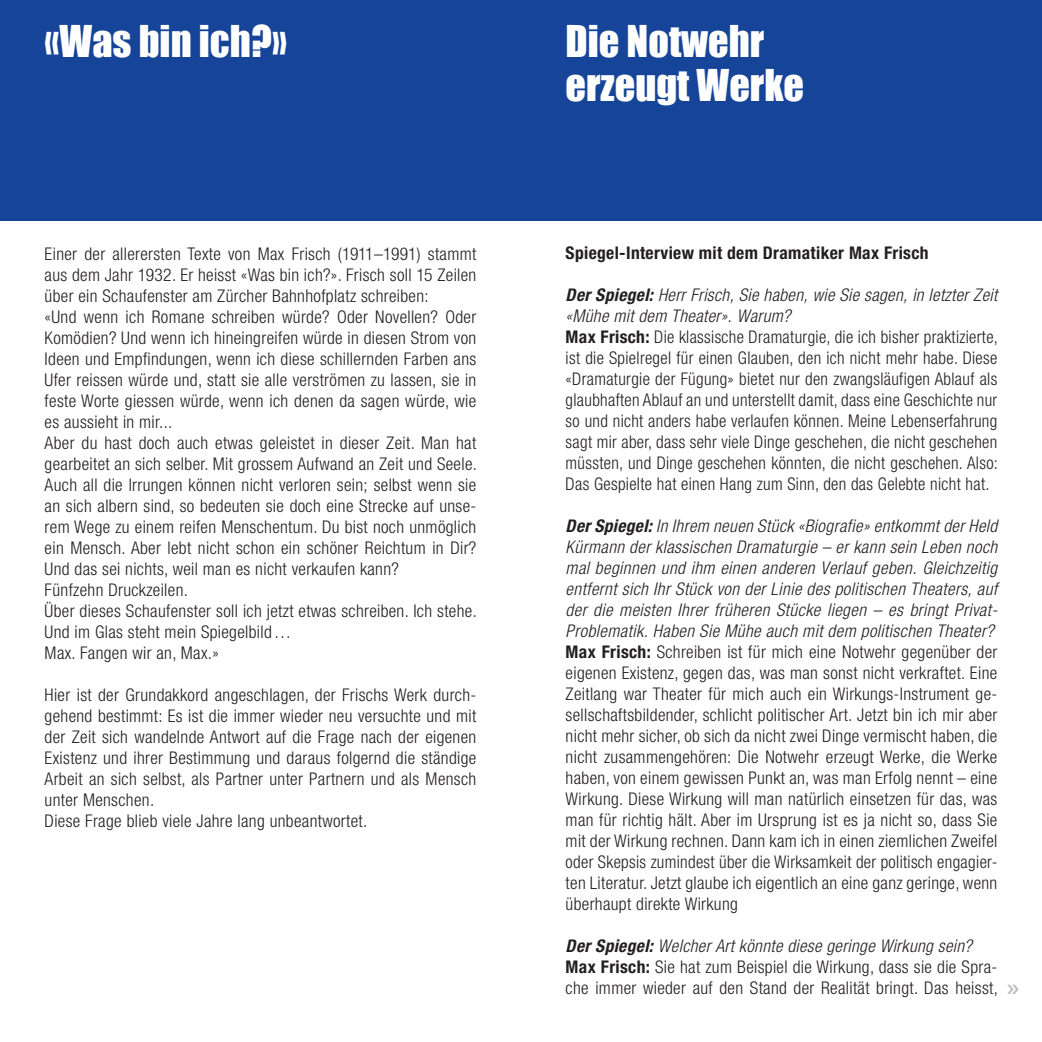
<style>
.page{position:relative;width:1042px;height:1042px;background:#fff}
.page>*{position:absolute;margin:0;border:0;box-sizing:border-box;transform-origin:0 0}
.Titel-weiss{font:40.25px/44.6px "Impact";color:#fff}
.Grundtext-Block{font:300 condensed 17.5px/21px "Helvetica Neue";letter-spacing:.02em;color:#231f20;text-align:justify}
.Grundtext-Block-2{font:italic 300 condensed 17.5px/21px "Helvetica Neue";letter-spacing:.02em;color:#231f20}
.Grundtext_fett{font:700 condensed 17.5px "Helvetica Neue";letter-spacing:.02em;color:#231f20}
.s1{font-weight:700}
</style>
<div class="page">
<div style="left:521px;top:0;width:521px;height:221px;background:#164499"></div>
<div style="left:0;top:0;width:521px;height:221px;background:#164499"></div>
<p class="Titel-weiss" style="left:45px;top:17px;width:244px">«Was bin ich?»</p>
<p class="Titel-weiss" style="left:566px;top:17px;width:240px">Die Notwehr erzeugt Werke</p>
<p class="Grundtext-Block" style="left:45px;top:243px;width:433px">Einer der allerersten Texte von Max Frisch (1911–1991) stammt aus dem Jahr 1932. Er heisst «Was bin ich?». Frisch soll 15 Zeilen über ein Schaufenster am Zürcher Bahnhofplatz schreiben:</p>
<p class="Grundtext-Block" style="left:45px;top:306px;width:433px">«Und wenn ich Romane schreiben würde? Oder Novellen? Oder Komödien? Und wenn ich hineingreifen würde in diesen Strom von Ideen und Empfindungen, wenn ich diese schillernden Farben ans Ufer reissen würde und, statt sie alle verströmen zu lassen, sie in feste Worte giessen würde, wenn ich denen da sagen würde, wie es aussieht in mir...</p>
<p class="Grundtext-Block" style="left:45px;top:432px;width:434px">Aber du hast doch auch etwas geleistet in dieser Zeit. Man hat gearbeitet an sich selber. Mit grossem Aufwand an Zeit und Seele.<br>Auch all die Irrungen können nicht verloren sein; selbst wenn sie an sich albern sind, so bedeuten sie doch eine Strecke auf unse&shy;rem Wege zu einem reifen Menschentum. Du bist noch unmöglich ein Mensch. Aber lebt nicht schon ein schöner Reichtum in Dir?<br>Und das sei nichts, weil man es nicht verkaufen kann?</p>
<p class="Grundtext-Block" style="left:45px;top:579px;width:145px">Fünfzehn Druckzeilen.</p>
<p class="Grundtext-Block" style="left:45px;top:600px;width:434px">Über dieses Schaufenster soll ich jetzt etwas schreiben. Ich stehe.<br>Und im Glas steht mein Spiegelbild…</p>
<p class="Grundtext-Block" style="left:45px;top:642px;width:176px">Max. Fangen wir an, Max.»</p>
<p class="Grundtext-Block" style="left:45px;top:684px;width:433px">Hier ist der Grundakkord angeschlagen, der Frischs Werk durch&shy;gehend bestimmt: Es ist die immer wieder neu versuchte und mit der Zeit sich wandelnde Antwort auf die Frage nach der eigenen Existenz und ihrer Bestimmung und daraus folgernd die ständige Arbeit an sich selbst, als Partner unter Partnern und als Mensch unter Menschen.</p>
<p class="Grundtext-Block" style="left:45px;top:810px;width:324px">Diese Frage blieb viele Jahre lang unbeantwortet.</p>
<p class="Grundtext_fett" style="left:566px;top:242px;width:364px">Spiegel-Interview mit dem Dramatiker Max Frisch</p>
<p class="Grundtext-Block-2" style="left:566px;top:284px;width:433px"><span class="s1">Der Spiegel:</span> Herr Frisch, Sie haben, wie Sie sagen, in letzter Zeit «Mühe mit dem Theater». Warum?</p>
<p class="Grundtext-Block" style="left:566px;top:326px;width:434px"><span class="s1">Max Frisch:</span> Die klassische Dramaturgie, die ich bisher praktizierte, ist die Spielregel für einen Glauben, den ich nicht mehr habe. Diese «Dramaturgie der Fügung» bietet nur den zwangsläufigen Ablauf als glaubhaften Ablauf an und unterstellt damit, dass eine Geschichte nur so und nicht anders habe verlaufen können. Meine Lebenserfahrung sagt mir aber, dass sehr viele Dinge geschehen, die nicht geschehen müssten, und Dinge geschehen könnten, die nicht geschehen. Also:<br>Das Gespielte hat einen Hang zum Sinn, den das Gelebte nicht hat.</p>
<p class="Grundtext-Block-2" style="left:566px;top:515px;width:433px;text-align:justify"><span class="s1">Der Spiegel:</span> In Ihrem neuen Stück «Biografie» entkommt der Held Kürmann der klassischen Dramaturgie – er kann sein Leben noch mal beginnen und ihm einen anderen Verlauf geben. Gleichzeitig entfernt sich Ihr Stück von der Linie des politischen Theaters, auf der die meisten Ihrer früheren Stücke liegen – es bringt Privat-Problematik. Haben Sie Mühe auch mit dem politischen Theater?</p>
<p class="Grundtext-Block" style="left:566px;top:641px;width:433px"><span class="s1">Max Frisch:</span> Schreiben ist für mich eine Notwehr gegenüber der eigenen Existenz, gegen das, was man sonst nicht verkraftet. Eine Zeitlang war Theater für mich auch ein Wirkungs-Instrument ge&shy;sellschaftsbildender, schlicht politischer Art. Jetzt bin ich mir aber nicht mehr sicher, ob sich da nicht zwei Dinge vermischt haben, die nicht zusammengehören: Die Notwehr erzeugt Werke, die Werke haben, von einem gewissen Punkt an, was man Erfolg nennt – eine Wirkung. Diese Wirkung will man natürlich einsetzen für das, was man für richtig hält. Aber im Ursprung ist es ja nicht so, dass Sie mit der Wirkung rechnen. Dann kam ich in einen ziemlichen Zweifel oder Skepsis zumindest über die Wirksamkeit der politisch engagier&shy;ten Literatur. Jetzt glaube ich eigentlich an eine ganz geringe, wenn überhaupt direkte Wirkung</p>
<p class="Grundtext-Block-2" style="left:566px;top:935px;width:408px"><span class="s1">Der Spiegel:</span> Welcher Art könnte diese geringe Wirkung sein?</p>
<p class="Grundtext-Block" style="left:566px;top:956px;width:434px"><span class="s1">Max Frisch:</span> Sie hat zum Beispiel die Wirkung, dass sie die Spra&shy;che immer wieder auf den Stand der Realität bringt. Das heisst,</p>
</div>
